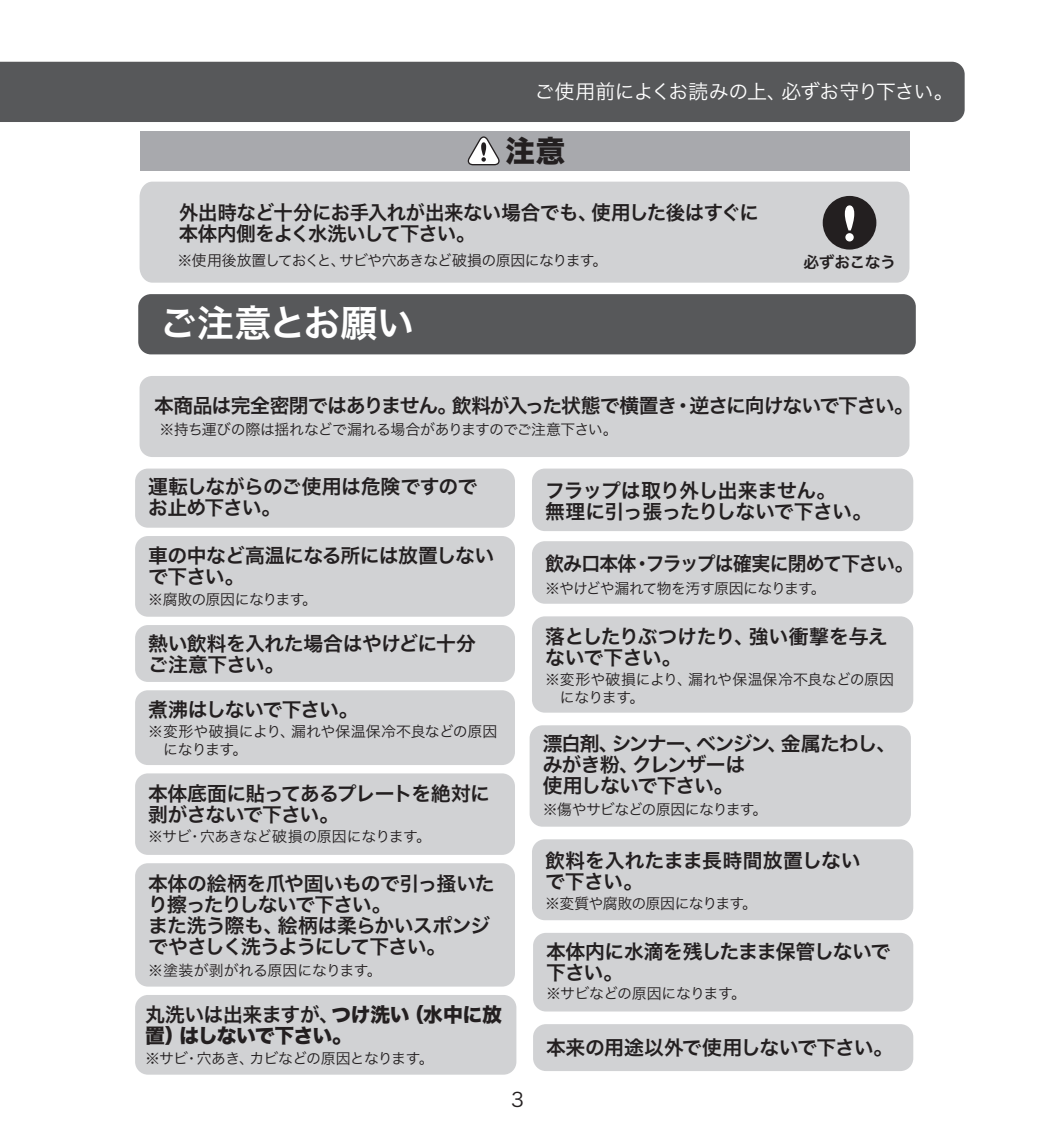
<style>
.page{position:relative;width:1042px;height:1141px;background:#fff}
.page>*{position:absolute;margin:0;border:0;box-sizing:border-box;transform-origin:0 0}
.t1{font:37.1px "Hira Kaku Pro W6";letter-spacing:-.015em;color:#fff}
.t2{font:29.4px "Hira Kaku Std N W8";color:#231f20}
.t3{font:19.95px/21px "Hira Kaku Pro W6";letter-spacing:-.035em;color:#231f20}
.t4{font:19.95px/21px "Hira Kaku Pro W6";letter-spacing:-.06em;color:#231f20}
.t5{font:19.95px "Hira Kaku Pro W3";letter-spacing:-.03em;color:#fff}
.t6{font:19.95px "Hira Kaku Pro W6";letter-spacing:-.035em;color:#231f20;scale:.95 1}
.t7{font:19.95px/21px "Hira Kaku Pro W6";letter-spacing:-.005em;color:#231f20}
.t8{font:19.95px "Hiragino Sans W8";letter-spacing:-.04em;color:#231f20}
.t9{font:19.6px "Hira Kaku Pro W3";color:#231f20}
.t10{font:15.75px "Hira Kaku Pro W6";letter-spacing:-.03em;color:#231f20}
.t11{font:15.05px "Hira Kaku Pro W3";letter-spacing:-.035em;color:#231f20}
.t12{font:15.05px/17.8px "Hira Kaku Pro W3";letter-spacing:-.015em;color:#231f20}
.t13{font:15.05px "Hira Kaku Pro W3";letter-spacing:-.005em;color:#231f20}
.t14{font:14.7px "Hira Kaku Pro W3";letter-spacing:-.025em;color:#231f20}
.s1{font-family:"Hiragino Sans W8"}
</style>
<div class="page">
<div style="left:0;top:62px;width:964px;height:60px;background:#57585a"></div>
<div style="left:140px;top:182px;width:769px;height:101px;background:#d1d2d4"></div>
<div style="left:140px;top:376px;width:769px;height:81px;background:#d1d2d4;border-radius:13px"></div>
<div style="left:138px;top:294px;width:778px;height:60px;background:#57585a;border-radius:13px"></div>
<div style="left:135px;top:469px;width:380px;height:59px;background:#d1d2d4;border-radius:13px"></div>
<div style="left:135px;top:625px;width:380px;height:57px;background:#d1d2d4;border-radius:13px"></div>
<div style="left:532px;top:541px;width:381px;height:63px;background:#d1d2d4;border-radius:13px"></div>
<div style="left:532px;top:469px;width:381px;height:62px;background:#d1d2d4;border-radius:13px"></div>
<div style="left:532px;top:616px;width:381px;height:97px;background:#d1d2d4;border-radius:13px"></div>
<div style="left:529px;top:725px;width:382px;height:102px;background:#d1d2d4;border-radius:13px"></div>
<div style="left:532px;top:839px;width:381px;height:81px;background:#d1d2d4;border-radius:13px"></div>
<div style="left:135px;top:690px;width:380px;height:75px;background:#d1d2d4;border-radius:13px"></div>
<div style="left:135px;top:773px;width:380px;height:82px;background:#d1d2d4;border-radius:13px"></div>
<div style="left:135px;top:863px;width:380px;height:124px;background:#d1d2d4;border-radius:13px"></div>
<div style="left:135px;top:995px;width:381px;height:80px;background:#d1d2d4;border-radius:13px"></div>
<div style="left:135px;top:536px;width:380px;height:81px;background:#d1d2d4;border-radius:13px"></div>
<div style="left:823px;top:196px;width:53px;height:54px;background:#231f20;border-radius:50%"></div>
<svg style="left:845px;top:205px;width:9px;height:25px"></svg>
<div style="left:845px;top:233px;width:9px;height:8px;background:#fff;border-radius:50%"></div>
<div style="left:140px;top:131px;width:769px;height:39px;background:#a8a9ad"></div>
<svg style="left:467px;top:136px;width:33px;height:29px"></svg>
<div style="left:533px;top:933px;width:380px;height:78px;background:#d1d2d4;border-radius:13px"></div>
<div style="left:533px;top:1024px;width:380px;height:47px;background:#d1d2d4;border-radius:13px"></div>
<p class="t5" style="left:534px;top:74px;width:420px">ご使用前によくお読みの上、必ずお守り下さい。</p>
<h2 class="t2" style="left:505px;top:134px;width:61px">注意</h2>
<p class="t3" style="left:179px;top:201px;width:581px">外出時など十分にお手入れが出来ない場合でも、使用した後はすぐに本体内側をよく水洗いして下さい。</p>
<p class="t11" style="left:177px;top:247px;width:431px">※使用後放置しておくと、サビや穴あきなど破損の原因になります。</p>
<p class="t10" style="left:803px;top:248px;width:94px">必ずおこなう</p>
<h1 class="t1" style="left:160px;top:290px;width:256px">ご注意とお願い</h1>
<p class="t3" style="left:154px;top:394px;width:761px">本商品は完全密閉ではありません。飲料が入った状態で横置き・逆さに向けないで下さい。</p>
<p class="t11" style="left:160px;top:416px;width:459px">※持ち運びの際は揺れなどで漏れる場合がありますのでご注意下さい。</p>
<p class="t3" style="left:148px;top:475px;width:330px">運転しながらのご使用は危険ですのでお止め下さい。</p>
<p class="t3" style="left:148px;top:545px;width:347px">車の中など高温になる所には放置しないで下さい。</p>
<p class="t11" style="left:148px;top:586px;width:170px">※腐敗の原因になります。</p>
<p class="t3" style="left:148px;top:632px;width:329px">熱い飲料を入れた場合はやけどに十分ご注意下さい。</p>
<p class="t3" style="left:148px;top:698px;width:212px">煮沸はしないで下さい。</p>
<p class="t12" style="left:148px;top:721px;width:351px">※変形や破損により、漏れや保温保冷不良などの原因　になります。</p>
<p class="t3" style="left:148px;top:782px;width:343px">本体底面に貼ってあるプレートを絶対に剥がさないで下さい。</p>
<p class="t11" style="left:148px;top:823px;width:284px">※サビ・穴あきなど破損の原因になります。</p>
<p class="t3" style="left:148px;top:872px;width:348px">本体の絵柄を爪や固いもので引っ掻いたり擦ったりしないで下さい。<br>また洗う際も、絵柄は柔らかいスポンジでやさしく洗うようにして下さい。</p>
<p class="t13" style="left:148px;top:956px;width:235px">※塗装が剥がれる原因になります。</p>
<p class="t3" style="left:145px;top:1004px;width:358px">丸洗いは出来ますが、<span class="s1">つけ洗い（水中に放</span></p>
<p class="t8" style="left:145px;top:1025px;width:209px">置）はしないで下さい。</p>
<p class="t11" style="left:145px;top:1045px;width:290px">※サビ・穴あき、カビなどの原因となります。</p>
<p class="t9" style="left:511px;top:1082px;width:14px">3</p>
<p class="t3" style="left:545px;top:479px;width:329px">フラップは取り外し出来ません。<br>無理に引っ張ったりしないで下さい。</p>
<p class="t6" style="left:545px;top:545px;width:389px">飲み口本体・フラップは確実に閉めて下さい。</p>
<p class="t11" style="left:545px;top:575px;width:282px">※やけどや漏れて物を汚す原因になります。</p>
<p class="t3" style="left:545px;top:625px;width:344px">落としたりぶつけたり、強い衝撃を与えないで下さい。</p>
<p class="t12" style="left:545px;top:669px;width:351px">※変形や破損により、漏れや保温保冷不良などの原因　になります。</p>
<p class="t4" style="left:543px;top:733px;width:355px">漂白剤、シンナー、ベンジン、金属たわし、みがき粉、クレンザーは<br>使用しないで下さい。</p>
<p class="t11" style="left:543px;top:796px;width:226px">※傷やサビなどの原因になります。</p>
<p class="t7" style="left:545px;top:849px;width:317px">飲料を入れたまま長時間放置しないで下さい。</p>
<p class="t11" style="left:545px;top:890px;width:214px">※変質や腐敗の原因になります。</p>
<p class="t3" style="left:546px;top:940px;width:345px">本体内に水滴を残したまま保管しないで下さい。</p>
<p class="t14" style="left:546px;top:980px;width:201px">※サビなどの原因になります。</p>
<p class="t3" style="left:546px;top:1036px;width:349px">本来の用途以外で使用しないで下さい。</p>
</div>
